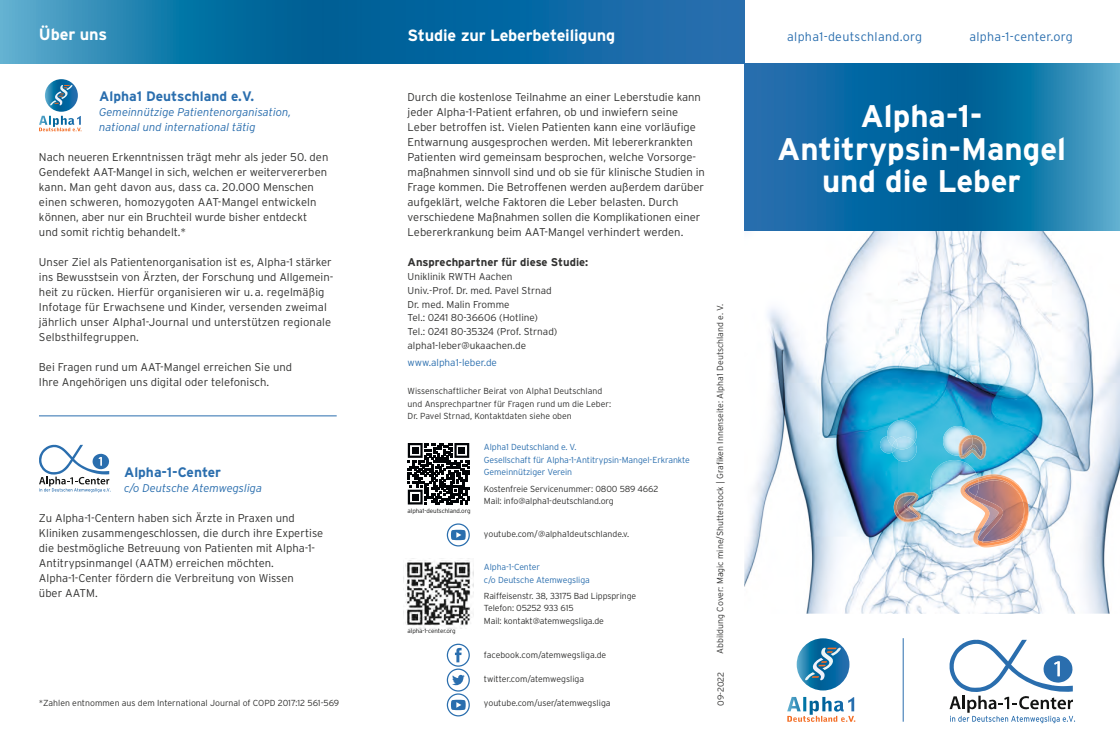
<style>
.page{position:relative;width:1120px;height:752px;background:#fff}
.page>*{position:absolute;margin:0;border:0;box-sizing:border-box;transform-origin:0 0}
.t1{font:700 31.25px/32.5px "Interstate";color:#fff;text-align:center}
.t2{font:700 16.25px "Interstate";letter-spacing:-.01em;color:#fff}
.t3{font:700 13.75px "Interstate";color:#2a6eae}
.t4{font:300 12.5px "Interstate";letter-spacing:.025em;color:#2a6eae}
.t5{font:300 11.25px/15px "Interstate";color:#313130}
.t6{font:italic 300 11.25px/15px "Interstate";color:#2a6eae}
.t7{font:700 11.25px "Interstate";color:#313130}
.t8{font:300 10px/13.8px "Interstate";color:#313130}
.t9{font:300 10px "Interstate";color:#2a6eae}
.t10{font:300 8.75px/12.5px "Interstate";color:#313130}
.t11{font:300 8.75px/12.5px "Interstate";letter-spacing:-.01em;color:#2a6eae}
.t12{font:300 6.25px "Interstate";letter-spacing:-.01em;color:#131413}
</style>
<div class="page">
<img style="left:744px;top:230px;width:376px;height:383px">
<svg style="left:744px;top:64px;width:376px;height:166px;background:#1572a7"></svg>
<img style="left:808px;top:640px;width:42px;height:51px">
<svg style="left:796px;top:638px;width:53px;height:52px"></svg>
<svg style="left:805px;top:647px;width:36px;height:33px"></svg>
<svg style="left:787px;top:696px;width:68px;height:25px"></svg>
<svg style="left:949px;top:639px;width:126px;height:84px"></svg>
<svg style="left:39px;top:444px;width:72px;height:48px"></svg>
<hr style="left:903px;top:637px;width:1px;height:84px;background:#2a6eae">
<svg style="left:0;top:0;width:744px;height:64px;background:#1572a7"></svg>
<img style="left:403px;top:558px;width:71px;height:70px">
<svg style="left:408px;top:443px;width:61px;height:61px"></svg>
<div style="left:412px;top:493px;width:6px;height:7px;background:#010306"></div>
<div style="left:447px;top:643px;width:23px;height:23px;border:1px solid #2a6eae;border-radius:50%"></div>
<svg style="left:455px;top:647px;width:6px;height:15px"></svg>
<div style="left:447px;top:668px;width:23px;height:23px;border:1px solid #2a6eae;border-radius:50%"></div>
<svg style="left:452px;top:674px;width:13px;height:10px"></svg>
<div style="left:447px;top:693px;width:23px;height:23px;border:1px solid #2a6eae;border-radius:50%"></div>
<svg style="left:451px;top:699px;width:15px;height:10px"></svg>
<div style="left:447px;top:523px;width:23px;height:23px;border:1px solid #2a6eae;border-radius:50%"></div>
<svg style="left:451px;top:529px;width:15px;height:11px"></svg>
<img style="left:943px;top:426px;width:28px;height:29px">
<img style="left:894px;top:493px;width:27px;height:29px">
<img style="left:893px;top:492px;width:26px;height:29px">
<img style="left:896px;top:495px;width:17px;height:12px">
<img style="left:985px;top:435px;width:1px;height:22px">
<img style="left:959px;top:455px;width:24px;height:4px">
<img style="left:958px;top:435px;width:1px;height:20px">
<img style="left:960px;top:435px;width:25px;height:23px">
<img style="left:959px;top:435px;width:13px;height:20px">
<img style="left:880px;top:436px;width:12px;height:17px">
<img style="left:892px;top:442px;width:25px;height:19px">
<img style="left:887px;top:419px;width:30px;height:23px">
<img style="left:897px;top:436px;width:17px;height:13px">
<svg style="left:887px;top:436px;width:10px;height:16px"></svg>
<img style="left:930px;top:460px;width:48px;height:48px">
<img style="left:979px;top:545px;width:50px;height:2px">
<img style="left:971px;top:474px;width:57px;height:71px">
<img style="left:960px;top:477px;width:13px;height:25px">
<img style="left:973px;top:476px;width:56px;height:69px">
<img style="left:964px;top:479px;width:14px;height:20px">
<img style="left:42px;top:79px;width:36px;height:37px">
<svg style="left:45px;top:79px;width:33px;height:33px"></svg>
<svg style="left:50px;top:85px;width:23px;height:20px"></svg>
<svg style="left:39px;top:116px;width:42px;height:15px"></svg>
<hr style="left:39px;top:415px;width:298px;height:1px;background:#2a6eae">
<h2 class="t2" style="left:39px;top:25px;width:70px">Über uns</h2>
<p class="t3" style="left:99px;top:89px;width:156px">Alpha1 Deutschland e.V.</p>
<p class="t6" style="left:99px;top:105px;width:193px">Gemeinnützige Patientenorganisation, national und international tätig</p>
<p class="t5" style="left:39px;top:150px;width:291px">Nach neueren Erkenntnissen trägt mehr als jeder 50. den Gendefekt AAT-Mangel in sich, welchen er weitervererben kann. Man geht davon aus, dass ca. 20.000 Menschen einen schweren, homozygoten AAT-Mangel entwickeln können, aber nur ein Bruchteil wurde bisher entdeckt und somit richtig behandelt.*</p>
<p class="t5" style="left:39px;top:254px;width:296px">Unser Ziel als Patientenorganisation ist es, Alpha-1 stärker ins Bewusstsein von Ärzten, der Forschung und Allgemein&shy;heit zu rücken. Hierfür organisieren wir u. a. regelmäßig Infotage für Erwachsene und Kinder, versenden zweimal jährlich unser Alpha1-Journal und unterstützen regionale Selbsthilfegruppen.</p>
<p class="t5" style="left:39px;top:359px;width:255px">Bei Fragen rund um AAT-Mangel erreichen Sie und<br>Ihre Angehörigen uns digital oder telefonisch.</p>
<p class="t3" style="left:124px;top:464px;width:99px">Alpha-1-Center</p>
<p class="t6" style="left:124px;top:480px;width:140px">c/o Deutsche Atemwegsliga</p>
<p class="t5" style="left:39px;top:510px;width:286px">Zu Alpha-1-Centern haben sich Ärzte in Praxen und Kliniken zusammengeschlossen, die durch ihre Expertise die bestmögliche Betreuung von Patienten mit Alpha-1- Antitrypsinmangel (AATM) erreichen möchten.<br>Alpha-1-Center fördern die Verbreitung von Wissen<br>über AATM.</p>
<p class="t10" style="left:39px;top:696px;width:302px">* Zahlen entnommen aus dem International Journal of COPD 2017:12 561-569</p>
<h2 class="t2" style="left:407px;top:26px;width:209px">Studie zur Leberbeteiligung</h2>
<p class="t5" style="left:407px;top:90px;width:299px">Durch die kostenlose Teilnahme an einer Leberstudie kann jeder Alpha-1-Patient erfahren, ob und inwiefern seine Leber betroffen ist. Vielen Patienten kann eine vorläufige Entwarnung ausgesprochen werden. Mit lebererkrankten Patienten wird gemeinsam besprochen, welche Vorsorge&shy;maßnahmen sinnvoll sind und ob sie für klinische Studien in Frage kommen. Die Betroffenen werden außerdem darüber aufgeklärt, welche Faktoren die Leber belasten. Durch verschiedene Maßnahmen sollen die Komplikationen einer Lebererkrankung beim AAT-Mangel verhindert werden.</p>
<p class="t7" style="left:407px;top:256px;width:182px">Ansprechpartner für diese Studie:</p>
<p class="t8" style="left:407px;top:269px;width:151px">Uniklinik RWTH Aachen<br>Univ.-Prof. Dr. med. Pavel Strnad<br>Dr. med. Malin Fromme<br>Tel.: 0241 80-36606 (Hotline)<br>Tel.: 0241 80-35324 (Prof. Strnad) alpha1-leber@ukaachen.de</p>
<p class="t9" style="left:407px;top:357px;width:91px">www.alpha1-leber.de</p>
<p class="t10" style="left:407px;top:384px;width:205px">Wissenschaftlicher Beirat von Alpha1 Deutschland und Ansprechpartner für Fragen rund um die Leber:<br>Dr. Pavel Strnad, Kontaktdaten siehe oben</p>
<p class="t12" style="left:407px;top:507px;width:64px">alpha1-deutschland.org</p>
<p class="t12" style="left:407px;top:627px;width:50px">alpha-1-center.org</p>
<p class="t11" style="left:484px;top:441px;width:207px">Alpha1 Deutschland e. V.<br>Gesellschaft für Alpha-1-Antitrypsin-Mangel-Erkrankte<br>Gemeinnütziger Verein</p>
<p class="t10" style="left:484px;top:482px;width:176px">Kostenfreie Servicenummer: 0800 589 4662<br>Mail: info@alpha1-deutschland.org</p>
<p class="t10" style="left:484px;top:527px;width:147px">youtube.com/@alpha1deutschlande.v.</p>
<p class="t11" style="left:484px;top:560px;width:107px">Alpha-1-Center<br>c/o Deutsche Atemwegsliga</p>
<p class="t10" style="left:484px;top:589px;width:154px">Raiffeisenstr. 38, 33175 Bad Lippspringe<br>Telefon: 05252 933 615<br>Mail: kontakt@atemwegsliga.de</p>
<p class="t10" style="left:484px;top:648px;width:124px">facebook.com/atemwegsliga.de</p>
<p class="t10" style="left:484px;top:672px;width:102px">twitter.com/atemwegsliga</p>
<p class="t10" style="left:484px;top:695px;width:128px">youtube.com/user/atemwegsliga</p>
<p class="t10" style="left:714px;top:653px;width:351px;rotate:-90deg">Abbildung Cover: Magic mine/Shutterstock | Grafiken Innenseite: Alpha1 Deutschland e. V.</p>
<p class="t10" style="left:714px;top:705px;width:35px;rotate:-90deg">09-2022</p>
<p class="t4" style="left:787px;top:30px;width:137px">alpha1-deutschland.org</p>
<p class="t4" style="left:969px;top:30px;width:105px">alpha-1-center.org</p>
<h1 class="t1" style="left:777px;top:100px;width:290px">Alpha-1-<br>Antitrypsin-Mangel und die Leber</h1>
</div>
